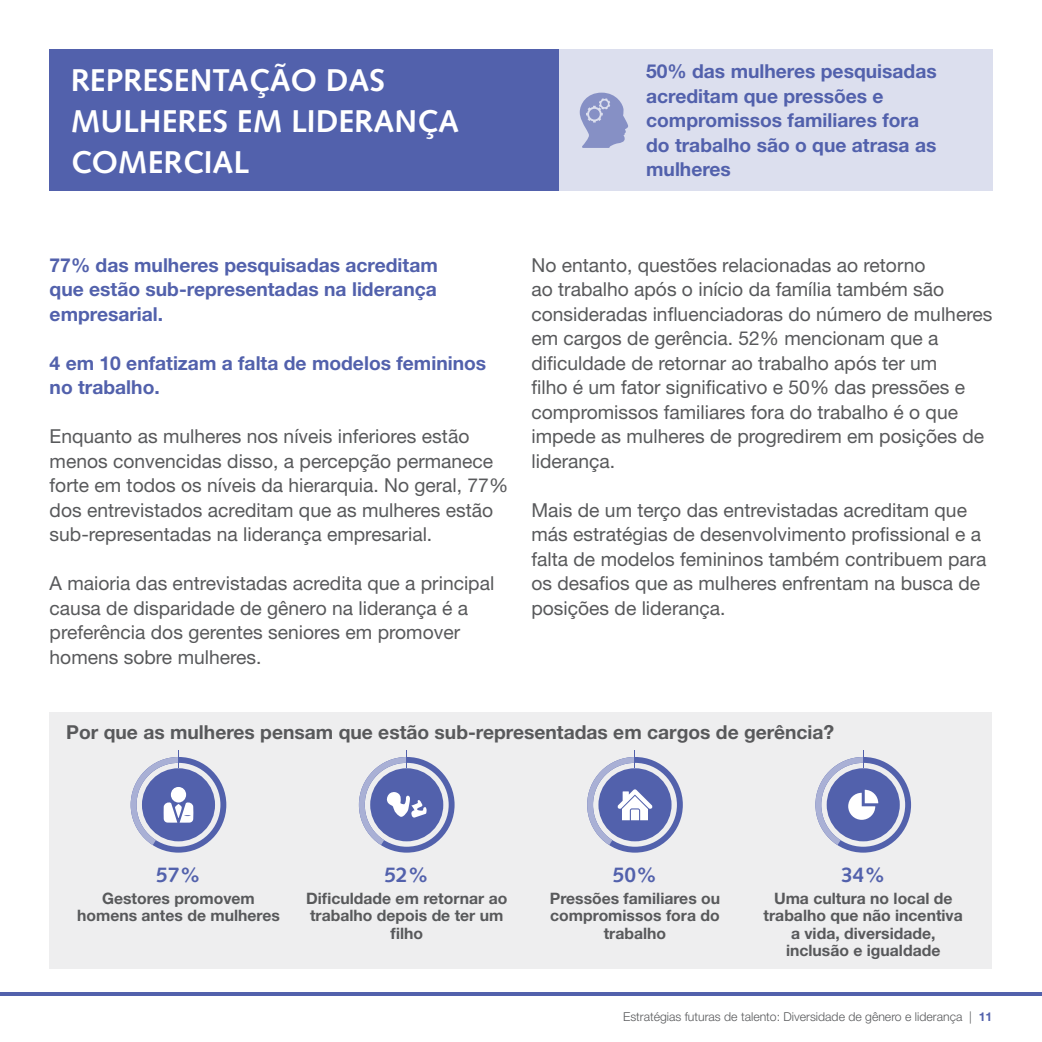
<style>
.page{position:relative;width:1042px;height:1042px;background:#fff}
.page>*{position:absolute;margin:0;border:0;box-sizing:border-box;transform-origin:0 0}
.t1{font:700 31.5px/40.8px "Syntax LT Std";color:#fff}
.t2{font:700 21px "Syntax LT Std";color:#5261ac}
.t3{font:19.25px/24.5px "Helvetica Neue LT Std";color:#58595b}
.t4{font:700 19.25px/24.5px "Helvetica Neue LT Std";color:#5261ac}
.t5{font:700 19.25px "Helvetica Neue LT Std";color:#58595b}
.t6{font:700 15.75px/17.5px "Helvetica Neue LT Std";color:#58595b;text-align:center}
.t7{font:300 12.25px "Helvetica Neue LT Std";color:#58595b}
.s1{font-weight:700;color:#5261ac}
</style>
<div class="page">
<div style="left:50px;top:712px;width:942px;height:256px;background:#eeeeef"></div>
<hr style="left:0;top:992px;width:1042px;height:4px;background:#5261ac">
<div style="left:50px;top:50px;width:509px;height:141px;background:#5261ac"></div>
<div style="left:559px;top:50px;width:433px;height:141px;background:#dcdfee"></div>
<svg style="left:580px;top:93px;width:48px;height:55px"></svg>
<svg style="left:131px;top:750px;width:95px;height:102px"></svg>
<svg style="left:587px;top:750px;width:96px;height:102px"></svg>
<svg style="left:359px;top:750px;width:95px;height:102px"></svg>
<svg style="left:815px;top:750px;width:96px;height:102px"></svg>
<h1 class="t1" style="left:71px;top:60px;width:390px">REPRESENTAÇÃO DAS<br>MULHERES EM LIDERANÇA<br>COMERCIAL</h1>
<p class="t4" style="left:646px;top:59px;width:292px">50% das mulheres pesquisadas acreditam que pressões e compromissos familiares fora do trabalho são o que atrasa as mulheres</p>
<p class="t4" style="left:50px;top:252px;width:390px;text-align:justify">77% das mulheres pesquisadas acreditam que estão sub-representadas na liderança empresarial.</p>
<p class="t4" style="left:50px;top:350px;width:438px">4 em 10 enfatizam a falta de modelos femininos no trabalho.</p>
<p class="t3" style="left:50px;top:424px;width:460px">Enquanto as mulheres nos níveis inferiores estão menos convencidas disso, a percepção permanece forte em todos os níveis da hierarquia. No geral, 77% dos entrevistados acreditam que as mulheres estão sub-representadas na liderança empresarial.</p>
<p class="t3" style="left:50px;top:571px;width:446px">A maioria das entrevistadas acredita que a principal causa de disparidade de gênero na liderança é a preferência dos gerentes seniores em promover homens sobre mulheres.</p>
<p class="t3" style="left:531px;top:252px;width:462px">No entanto, questões relacionadas ao retorno<br>ao trabalho após o início da família também são consideradas influenciadoras do número de mulheres em cargos de gerência. 52% mencionam que a dificuldade de retornar ao trabalho após ter um<br>filho é um fator significativo e 50% das pressões e compromissos familiares fora do trabalho é o que impede as mulheres de progredirem em posições de liderança.</p>
<p class="t3" style="left:531px;top:497px;width:457px">Mais de um terço das entrevistadas acreditam que más estratégias de desenvolvimento profissional e a falta de modelos femininos também contribuem para os desafios que as mulheres enfrentam na busca de posições de liderança.</p>
<p class="t5" style="left:66px;top:720px;width:769px">Por que as mulheres pensam que estão sub-representadas em cargos de gerência?</p>
<p class="t2" style="left:156px;top:863px;width:46px">57%</p>
<p class="t6" style="left:77px;top:889px;width:204px">Gestores promovem homens antes de mulheres</p>
<p class="t2" style="left:384px;top:863px;width:46px">52%</p>
<p class="t6" style="left:306px;top:889px;width:203px">Dificuldade em retornar ao trabalho depois de ter um filho</p>
<p class="t2" style="left:613px;top:863px;width:46px">50%</p>
<p class="t6" style="left:550px;top:889px;width:172px">Pressões familiares ou compromissos fora do trabalho</p>
<p class="t2" style="left:841px;top:863px;width:46px">34%</p>
<p class="t6" style="left:763px;top:889px;width:201px">Uma cultura no local de trabalho que não incentiva a vida, diversidade, inclusão e igualdade</p>
<p class="t7" style="left:623px;top:1009px;width:371px">Estratégias futuras de talento: Diversidade de gênero e liderança | <span class="s1">11</span></p>
</div>
